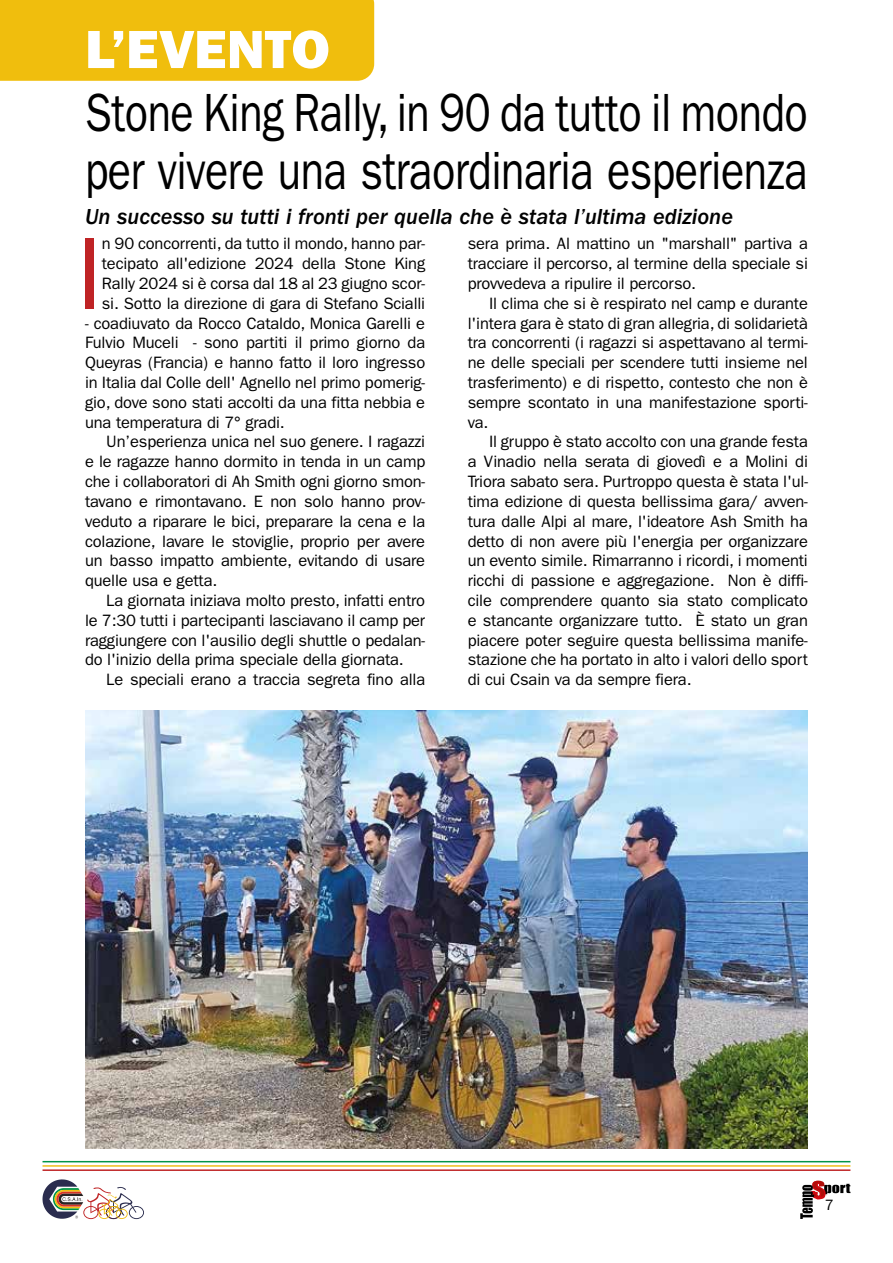
<style>
.page{position:relative;width:893px;height:1263px;background:#fff}
.page>*{position:absolute;margin:0;border:0;box-sizing:border-box;transform-origin:0 0}
.t1{font:103.05px "ITC Franklin Gothic Std";color:#bf2325}
.t2{font:54px/58.5px "ITC Franklin Gothic Std";letter-spacing:-.01em;color:#000;scale:.8 1}
.t3{font:54px "ITC Franklin Gothic Std Hvy";color:#fff}
.t4{font:22.5px "ITC Franklin Gothic Std Med It";color:#000}
.t5{font:16.5px/19.8px "ITC Franklin Gothic Std";letter-spacing:-.01em;color:#000;text-align:justify}
.t6{font:15px "ITC Franklin Gothic Std";color:#000}
</style>
<div class="page">
<svg style="left:800px;top:1181px;width:50px;height:38px"></svg>
<svg style="left:43px;top:1179px;width:101px;height:40px"></svg>
<hr style="left:43px;top:1161px;width:807px;height:1px;background:#009546">
<hr style="left:43px;top:1165px;width:807px;height:2px;background:#eebe1b">
<hr style="left:43px;top:1169px;width:807px;height:2px;background:#bf2325">
<div style="left:0;top:0;width:374px;height:81px;background:#f0be0d"></div>
<img style="left:85px;top:710px;width:723px;height:438px">
<h2 class="t3" style="left:85px;top:18px;width:246px">L’EVENTO</h2>
<h2 class="t2" style="left:85px;top:83px;width:905px">Stone King Rally, in 90 da tutto il mondo per vivere una straordinaria esperienza</h2>
<h3 class="t4" style="left:85px;top:204px;width:650px">Un successo su tutti i fronti per quella che è stata l’ultima edizione</h3>
<h1 class="t1" style="left:76px;top:215px;width:28px">I</h1>
<p class="t5" style="left:102px;top:234px;width:325px">n 90 concorrenti, da tutto il mondo, hanno par&shy;tecipato all'edizione 2024 della Stone King Rally 2024 si è corsa dal 18 al 23 giugno scor&shy;si. Sotto la direzione di gara di Stefano Scialli</p>
<p class="t5" style="left:85px;top:313px;width:342px">- coadiuvato da Rocco Cataldo, Monica Garelli e Fulvio Muceli - sono partiti il primo giorno da Queyras (Francia) e hanno fatto il loro ingresso in Italia dal Colle dell' Agnello nel primo pomerig&shy;gio, dove sono stati accolti da una fitta nebbia e una temperatura di 7° gradi.</p>
<p class="t5" style="left:85px;top:432px;width:342px;text-indent:21px">Un’esperienza unica nel suo genere. I ragazzi e le ragazze hanno dormito in tenda in un camp che i collaboratori di Ah Smith ogni giorno smon&shy;tavano e rimontavano. E non solo hanno prov&shy;veduto a riparare le bici, preparare la cena e la colazione, lavare le stoviglie, proprio per avere un basso impatto ambiente, evitando di usare quelle usa e getta.</p>
<p class="t5" style="left:85px;top:590px;width:342px;text-indent:21px">La giornata iniziava molto presto, infatti entro le 7:30 tutti i partecipanti lasciavano il camp per raggiungere con l'ausilio degli shuttle o pedalan&shy;do l'inizio della prima speciale della giornata.</p>
<p class="t5" style="left:106px;top:670px;width:320px">Le speciali erano a traccia segreta fino alla</p>
<p class="t5" style="left:468px;top:234px;width:342px">sera prima. Al mattino un "marshall" partiva a tracciare il percorso, al termine della speciale si provvedeva a ripulire il percorso.</p>
<p class="t5" style="left:468px;top:293px;width:342px;text-indent:21px">Il clima che si è respirato nel camp e durante l'intera gara è stato di gran allegria, di solidarietà tra concorrenti (i ragazzi si aspettavano al termi&shy;ne delle speciali per scendere tutti insieme nel trasferimento) e di rispetto, contesto che non è sempre scontato in una manifestazione sporti&shy;va.</p>
<p class="t5" style="left:468px;top:432px;width:342px;text-indent:21px">Il gruppo è stato accolto con una grande festa a Vinadio nella serata di giovedì e a Molini di Triora sabato sera. Purtroppo questa è stata l'ul&shy;tima edizione di questa bellissima gara/ avven&shy;tura dalle Alpi al mare, l'ideatore Ash Smith ha detto di non avere più l'energia per organizzare un evento simile. Rimarranno i ricordi, i momenti ricchi di passione e aggregazione. Non è diffi&shy;cile comprendere quanto sia stato complicato e stancante organizzare tutto. È stato un gran piacere poter seguire questa bellissima manife&shy;stazione che ha portato in alto i valori dello sport di cui Csain va da sempre fiera.</p>
<p class="t6" style="left:825px;top:1196px;width:10px">7</p>
</div>
